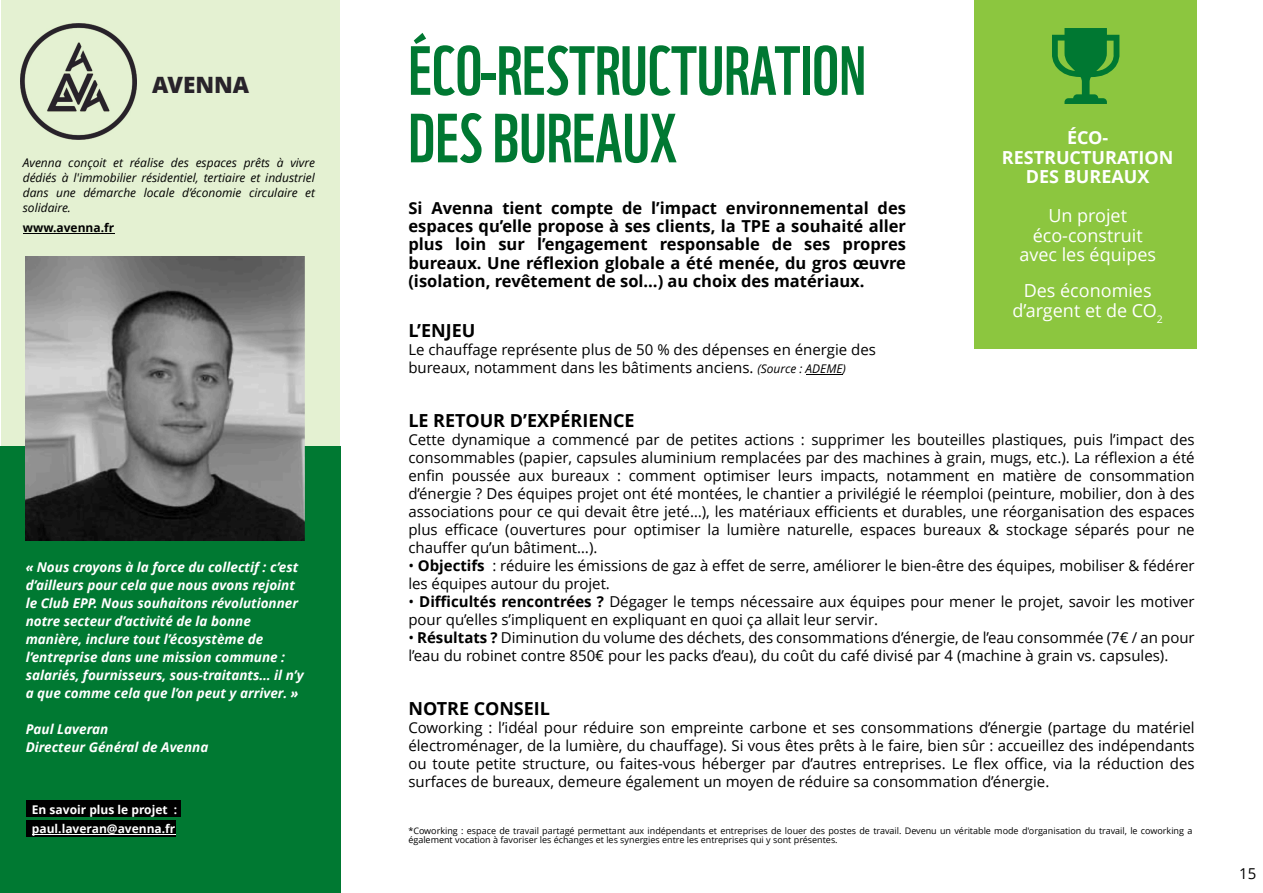
<style>
.page{position:relative;width:1263px;height:893px;background:#fff}
.page>*{position:absolute;margin:0;border:0;box-sizing:border-box;transform-origin:0 0}
.t1{font:67.5px/67.5px "WWF";color:#007832}
.t2{font:800 22.5px "Open Sans";color:#28232a}
.t3{font:18px/19.5px "Open Sans";color:#fff;text-align:center}
.t4{font:700 18px "Open Sans";color:#000}
.t5{font:700 18px/19.5px "Open Sans";color:#fff;text-align:center}
.t6{font:700 16.5px/18px "Open Sans";color:#000;text-align:justify}
.t7{font:15px/18px "Open Sans";color:#000}
.t8{font:italic 700 13.5px/18px "Open Sans";color:#fff}
.t9{font:italic 12px/15px "Open Sans";color:#000;text-align:justify}
.t10{font:700 12px/19.5px "Open Sans";color:#fff}
.t11{font:700 12px "Open Sans";color:#000}
.t12{font:9px/9px "Open Sans";color:#000}
.s1{color:#f2f2f2}
.s2{font-style:italic;font-size:12px}
.s3{font-weight:700}
</style>
<div class="page">
<div style="left:1px;top:0;width:339px;height:893px;background:#e4f1d2"></div>
<div style="left:0;top:446px;width:340px;height:447px;background:#007932"></div>
<div style="left:974px;top:0;width:223px;height:348px;background:#8cc63f"></div>
<hr style="left:23px;top:233px;width:91px;height:1px;background:#000">
<hr style="left:806px;top:374px;width:37px;height:1px;background:#000">
<img style="left:20px;top:24px;width:116px;height:116px">
<svg style="left:1052px;top:28px;width:67px;height:76px"></svg>
<div style="left:26px;top:801px;width:154px;height:16px;background:#000"></div>
<div style="left:26px;top:820px;width:149px;height:17px;background:#000"></div>
<hr style="left:32px;top:834px;width:143px;height:1px;background:#fff">
<img style="left:26px;top:256px;width:279px;height:284px">
<h2 class="t2" style="left:152px;top:76px;width:99px">AVENNA</h2>
<p class="t9" style="left:23px;top:157px;width:294px">Avenna conçoit et réalise des espaces prêts à vivre dédiés à l'immobilier résidentiel, tertiaire et industriel dans une démarche locale d’économie circulaire et solidaire.</p>
<p class="t11" style="left:23px;top:223px;width:93px">www.avenna.fr</p>
<p class="t8" style="left:26px;top:560px;width:279px">« Nous croyons à la force du collectif : c’est d’ailleurs pour cela que nous avons rejoint le Club EPP. Nous souhaitons révolutionner notre secteur d’activité de la bonne manière, inclure tout l’écosystème de l’entreprise dans une mission commune : salariés, fournisseurs, sous-traitants… il n’y a que comme cela que l’on peut y arriver. »</p>
<p class="t8" style="left:26px;top:722px;width:184px">Paul Laveran<br>Directeur Général de Avenna</p>
<p class="t10" style="left:32px;top:801px;width:147px">En savoir plus le projet <span class="s1">: </span>paul.laveran@avenna.fr</p>
<h1 class="t1" style="left:408px;top:46px;width:459px">ÉCO-RESTRUCTURATION<br>DES BUREAUX</h1>
<p class="t5" style="left:1002px;top:130px;width:173px">ÉCO-<br>RESTRUCTURATION<br>DES BUREAUX</p>
<p class="t3" style="left:1019px;top:208px;width:138px">Un projet éco-construit avec les équipes</p>
<p class="t3" style="left:1012px;top:283px;width:152px">Des économies d’argent et de CO<sub>2</sub></p>
<p class="t6" style="left:408px;top:201px;width:499px">Si Avenna tient compte de l’impact environnemental des espaces qu’elle propose à ses clients, la TPE a souhaité aller plus loin sur l’engagement responsable de ses propres bureaux. Une réflexion globale a été menée, du gros œuvre (isolation, revêtement de sol…) au choix des matériaux.</p>
<p class="t4" style="left:408px;top:323px;width:68px">L’ENJEU</p>
<p class="t7" style="left:408px;top:342px;width:469px">Le chauffage représente plus de 50 % des dépenses en énergie des bureaux, notamment dans les bâtiments anciens. <span class="s2">(Source : ADEME)</span></p>
<p class="t4" style="left:408px;top:413px;width:228px">LE RETOUR D’EXPÉRIENCE</p>
<p class="t7" style="left:408px;top:432px;width:788px;text-align:justify">Cette dynamique a commencé par de petites actions : supprimer les bouteilles plastiques, puis l’impact des consommables (papier, capsules aluminium remplacées par des machines à grain, mugs, etc.). La réflexion a été enfin poussée aux bureaux : comment optimiser leurs impacts, notamment en matière de consommation d’énergie ? Des équipes projet ont été montées, le chantier a privilégié le réemploi (peinture, mobilier, don à des associations pour ce qui devait être jeté…), les matériaux efficients et durables, une réorganisation des espaces plus efficace (ouvertures pour optimiser la lumière naturelle, espaces bureaux &amp; stockage séparés pour ne chauffer qu’un bâtiment…).</p>
<p class="t7" style="left:408px;top:558px;width:788px">• <span class="s3">Objectifs</span> : réduire les émissions de gaz à effet de serre, améliorer le bien-être des équipes, mobiliser &amp; fédérer les équipes autour du projet.</p>
<p class="t7" style="left:408px;top:594px;width:788px">• <span class="s3">Difficultés rencontrées ?</span> Dégager le temps nécessaire aux équipes pour mener le projet, savoir les motiver pour qu’elles s’impliquent en expliquant en quoi ça allait leur servir.</p>
<p class="t7" style="left:408px;top:630px;width:788px">• <span class="s3">Résultats ?</span> Diminution du volume des déchets, des consommations d’énergie, de l’eau consommée (7€ / an pour l’eau du robinet contre 850€ pour les packs d’eau), du coût du café divisé par 4 (machine à grain vs. capsules).</p>
<p class="t4" style="left:408px;top:701px;width:143px">NOTRE CONSEIL</p>
<p class="t7" style="left:408px;top:720px;width:788px;text-align:justify">Coworking : l’idéal pour réduire son empreinte carbone et ses consommations d’énergie (partage du matériel électroménager, de la lumière, du chauffage). Si vous êtes prêts à le faire, bien sûr : accueillez des indépendants ou toute petite structure, ou faites-vous héberger par d’autres entreprises. Le flex office, via la réduction des surfaces de bureaux, demeure également un moyen de réduire sa consommation d’énergie.</p>
<p class="t12" style="left:408px;top:827px;width:785px">*Coworking : espace de travail partagé permettant aux indépendants et entreprises de louer des postes de travail. Devenu un véritable mode d'organisation du travail, le coworking a également vocation à favoriser les échanges et les synergies entre les entreprises qui y sont présentes.</p>
<p class="t7" style="left:1239px;top:866px;width:18px">15</p>
</div>
